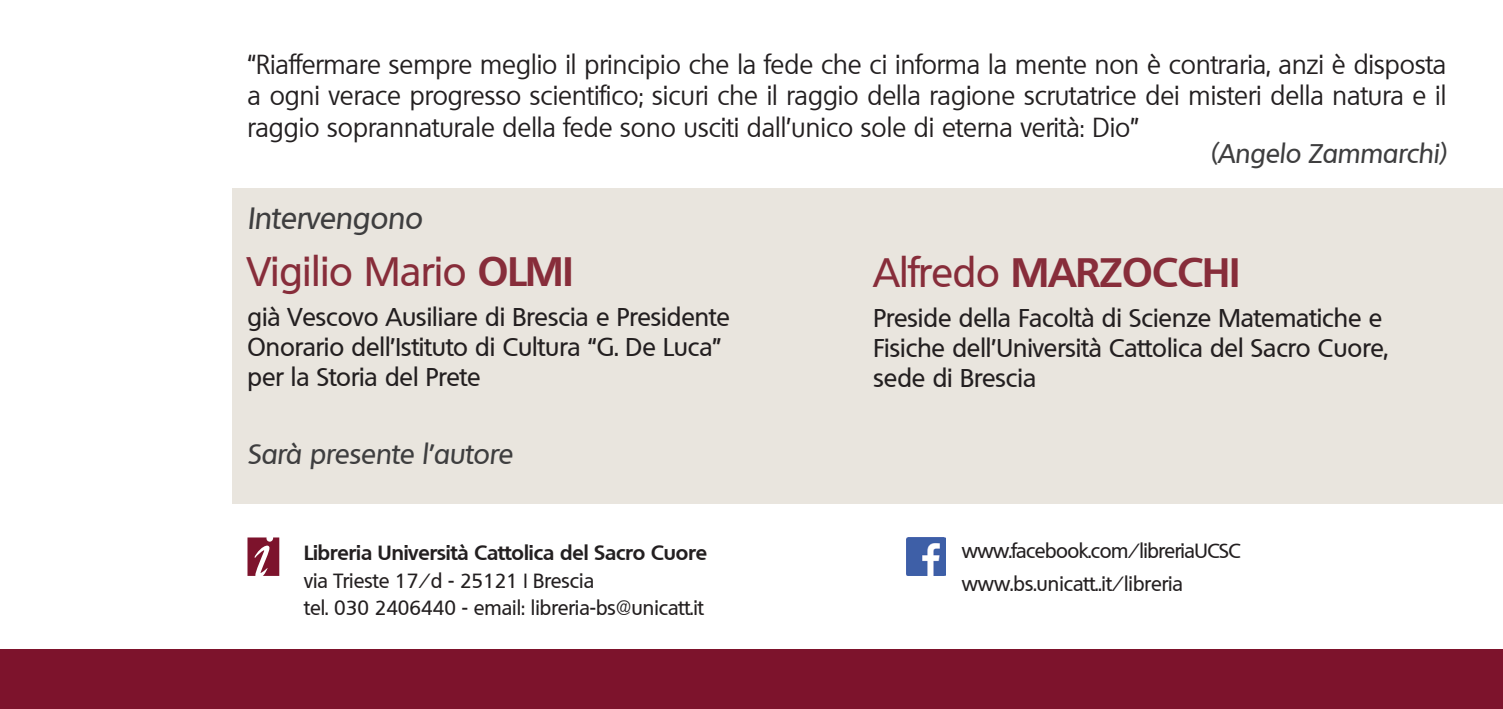
<style>
.page{position:relative;width:1503px;height:709px;background:#fff}
.page>*{position:absolute;margin:0;border:0;box-sizing:border-box;transform-origin:0 0}
.t1{font:500 40px "Quebec";color:#872d3a}
.t2{font:700 40px "Quebec";color:#872d3a}
.t3{font:italic 500 30px "Quebec";color:#3e3e3f}
.t4{font:italic 500 27.5px "Quebec";color:#3e3e3f}
.t5{font:26.25px/31.5px "Quebec";color:#231f20;text-align:justify}
.t6{font:italic 500 26.25px "Quebec";color:#3e3e3f}
.t7{font:500 25px/30px "Quebec";color:#231f20}
.t8{font:500 20px/27.5px "Quebec";color:#231f20}
.t9{font:500 20px/32.5px "Quebec";letter-spacing:-.025em;color:#231f20}
.s1{font-weight:700}
.s2{font-weight:500}
</style>
<div class="page">
<div style="left:232px;top:188px;width:1270px;height:315px;background:#e9e5de"></div>
<img style="left:906px;top:537px;width:39px;height:39px">
<div style="left:0;top:650px;width:1502px;height:59px;background:#7d132c"></div>
<svg style="left:247px;top:537px;width:32px;height:39px"></svg>
<p class="t5" style="left:247px;top:48px;width:1200px">“Riaffermare sempre meglio il principio che la fede che ci informa la mente non è contraria, anzi è disposta a ogni verace progresso scientifico; sicuri che il raggio della ragione scrutatrice dei misteri della natura e il raggio soprannaturale della fede sono usciti dall’unico sole di eterna verità: Dio”</p>
<p class="t6" style="left:1210px;top:137px;width:237px">(Angelo Zammarchi)</p>
<p class="t3" style="left:247px;top:199px;width:176px">Intervengono</p>
<p class="t1" style="left:247px;top:246px;width:327px">Vigilio Mario <span class="s1">OLMI</span></p>
<p class="t7" style="left:247px;top:302px;width:484px">già Vescovo Ausiliare di Brescia e Presidente<br>Onorario dell’Istituto di Cultura “G. De Luca” per la Storia del Prete</p>
<p class="t4" style="left:247px;top:436px;width:267px">Sarà presente l’autore</p>
<p class="t8" style="left:304px;top:539px;width:404px"><span class="s1">Libreria Università Cattolica del Sacro Cuore </span>via Trieste 17/d - 25121 | Brescia<br>tel. 030 2406440 - email: libreria-bs@unicatt.it</p>
<p class="t2" style="left:873px;top:246px;width:368px"><span class="s2">Alfredo</span> MARZOCCHI</p>
<p class="t7" style="left:873px;top:302px;width:516px">Preside della Facoltà di Scienze Matematiche e<br>Fisiche dell’Università Cattolica del Sacro Cuore, sede di Brescia</p>
<p class="t9" style="left:961px;top:534px;width:280px">www.facebook.com/libreriaUCSC www.bs.unicatt..it/libreria</p>
</div>
